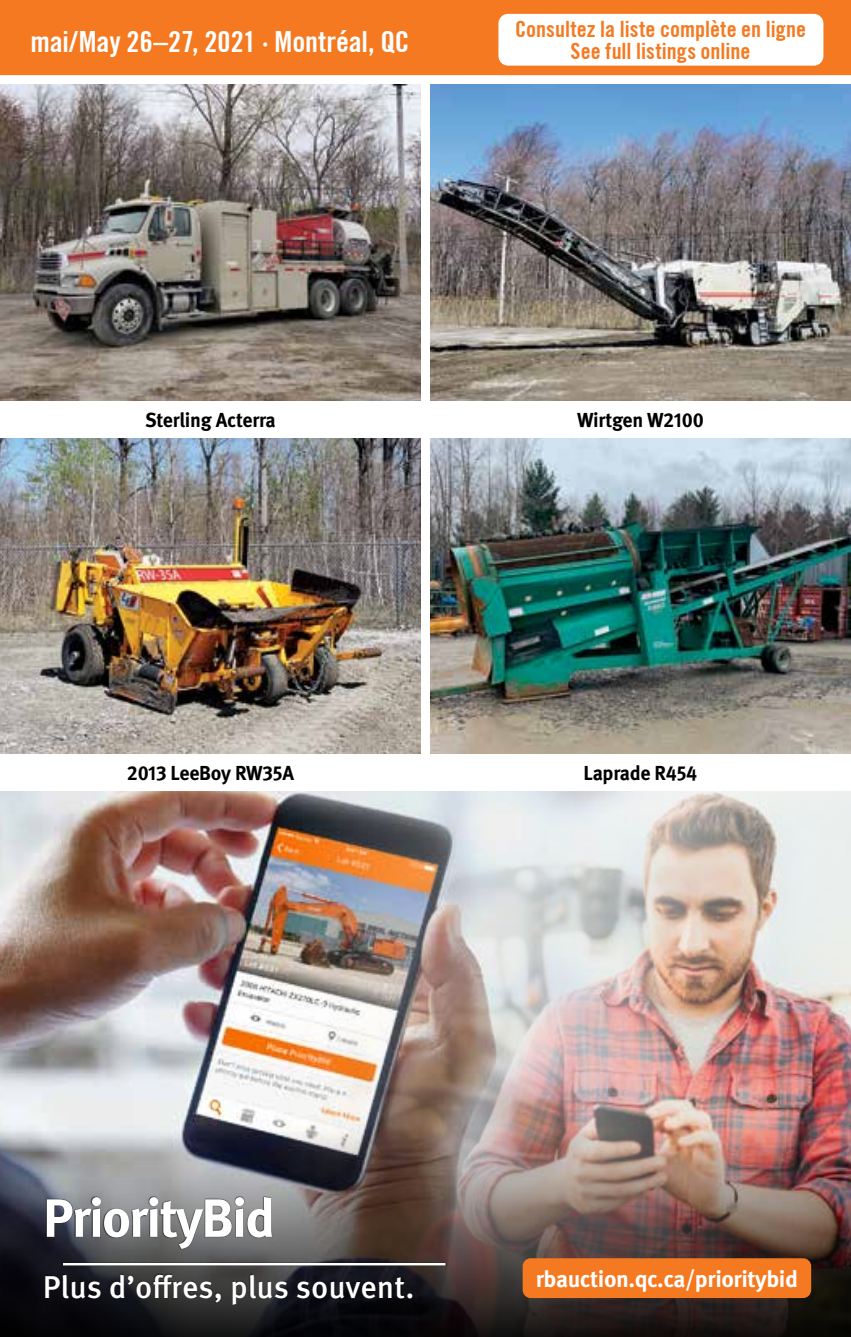
<style>
.page{position:relative;width:851px;height:1337px;background:#fff}
.page>*{position:absolute;margin:0;border:0;box-sizing:border-box;transform-origin:0 0}
.t1{font:700 53.77px "Meta Pro";letter-spacing:-.04em;color:#fff}
.t2{font:500 31.5px "Meta Pro";color:#fff}
.t3{font:700 condensed 29.25px "Trade Gothic No.20";letter-spacing:-.005em;color:#fff}
.t4{font:700 23.18px "Meta Pro";letter-spacing:-.02em;color:#fff}
.t5{font:700 condensed 22.5px "Trade Gothic No.20";color:#f47920}
.t6{font:700 20.25px "Meta Pro";letter-spacing:-.015em;color:#000}
</style>
<div class="page">
<img style="left:430px;top:84px;width:420px;height:317px">
<img style="left:430px;top:438px;width:420px;height:315px">
<img style="left:0;top:84px;width:421px;height:317px">
<img style="left:0;top:438px;width:421px;height:315px">
<img style="left:0;top:791px;width:850px;height:339px">
<img style="left:0;top:1130px;width:850px;height:206px">
<div style="left:45px;top:1196px;width:368px;height:108px;background:#000;opacity:.75"></div>
<hr style="left:62px;top:1262px;width:385px;height:4px;background:#000;opacity:.75">
<hr style="left:63px;top:1263px;width:382px;height:2px;background:#fff">
<div style="left:522px;top:1258px;width:289px;height:40px;background:#f47920;border-radius:8px"></div>
<div style="left:0;top:0;width:850px;height:76px;background:#f47920"></div>
<div style="left:498px;top:14px;width:325px;height:52px;background:#fff;border-radius:10px"></div>
<h3 class="t3" style="left:30px;top:23px;width:380px">mai/May 26–27, 2021 · Montréal, QC</h3>
<p class="t5" style="left:515px;top:15px;width:292px">Consultez la liste complète en ligne</p>
<p class="t5" style="left:570px;top:37px;width:181px">See full listings online</p>
<p class="t6" style="left:145px;top:404px;width:132px">Sterling Acterra</p>
<p class="t6" style="left:127px;top:757px;width:168px">2013 LeeBoy RW35A</p>
<p class="t6" style="left:577px;top:404px;width:128px">Wirtgen W2100</p>
<p class="t6" style="left:583px;top:757px;width:115px">Laprade R454</p>
<h1 class="t1" style="left:43px;top:1176px;width:234px">PriorityBid</h1>
<h2 class="t2" style="left:43px;top:1262px;width:373px">Plus d’offres, plus souvent.</h2>
<p class="t4" style="left:535px;top:1260px;width:264px">rbauction.qc.ca/prioritybid</p>
</div>
